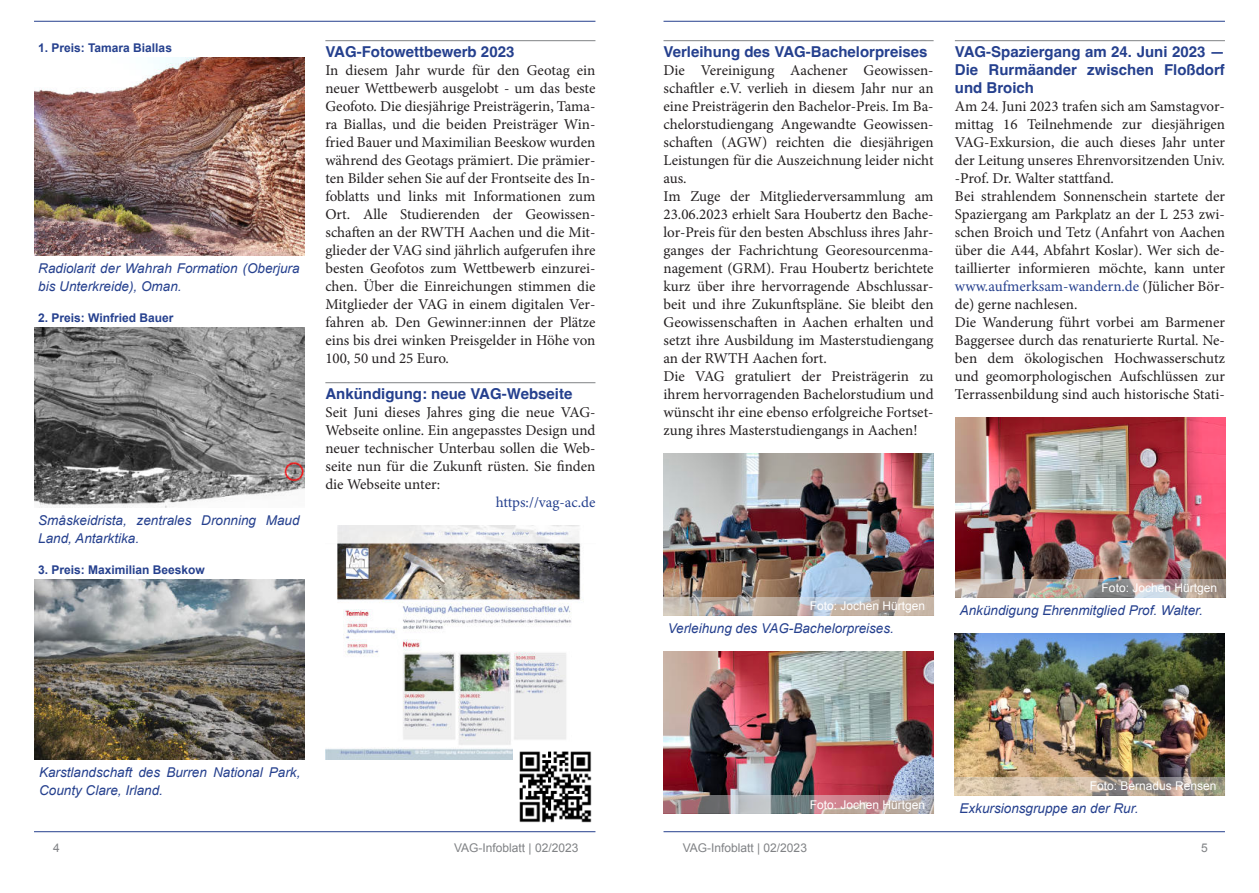
<style>
.page{position:relative;width:1259px;height:893px;background:#fff}
.page>*{position:absolute;margin:0;border:0;box-sizing:border-box;transform-origin:0 0}
.t1{font:15px/18px "Minion Pro";color:#231f20}
.t2{font:700 15px/18px "Helvetica";color:#25408e;text-align:justify}
.t3{font:15px "Minion Pro";color:#25408e}
.t4{font:italic 13.5px/18px "Arial";color:#25408e}
.t5{font:12px "Arial";color:#fff}
.t6{font:700 12px "Arial";color:#25408e}
.t7{font:12px "Arial";color:#808285}
.s1{color:#25408e}
</style>
<div class="page">
<hr style="left:34px;top:831px;width:561px;height:1px;background:#25408e">
<hr style="left:34px;top:21px;width:561px;height:1px;background:#25408e">
<hr style="left:663px;top:21px;width:562px;height:1px;background:#25408e">
<hr style="left:663px;top:831px;width:562px;height:1px;background:#25408e">
<hr style="left:663px;top:40px;width:270px;height:1px;background:#808285">
<hr style="left:955px;top:40px;width:270px;height:1px;background:#808285">
<hr style="left:325px;top:40px;width:270px;height:1px;background:#808285">
<hr style="left:325px;top:382px;width:270px;height:1px;background:#808285">
<img style="left:34px;top:57px;width:270px;height:198px">
<img style="left:34px;top:327px;width:270px;height:180px">
<img style="left:34px;top:579px;width:270px;height:180px">
<img style="left:325px;top:525px;width:256px;height:234px">
<img style="left:514px;top:745px;width:78px;height:78px">
<img style="left:663px;top:453px;width:270px;height:144px">
<img style="left:955px;top:417px;width:270px;height:162px">
<img style="left:955px;top:633px;width:270px;height:144px">
<img style="left:955px;top:777px;width:270px;height:18px">
<img style="left:663px;top:597px;width:271px;height:18px">
<img style="left:955px;top:579px;width:271px;height:18px">
<img style="left:663px;top:651px;width:270px;height:145px">
<img style="left:663px;top:796px;width:271px;height:18px">
<p class="t6" style="left:38px;top:43px;width:135px">1. Preis: Tamara Biallas</p>
<p class="t4" style="left:38px;top:261px;width:263px">Radiolarit der Wahrah Formation (Oberjura bis Unterkreide), Oman.</p>
<p class="t6" style="left:38px;top:313px;width:137px">2. Preis: Winfried Bauer</p>
<p class="t4" style="left:38px;top:513px;width:263px">Småskeidrista, zentrales Dronning Maud<br>Land, Antarktika.</p>
<p class="t6" style="left:38px;top:565px;width:168px">3. Preis: Maximilian Beeskow</p>
<p class="t2" style="left:325px;top:44px;width:190px">VAG-Fotowettbewerb 2023</p>
<p class="t1" style="left:325px;top:63px;width:272px;text-align:justify">In diesem Jahr wurde für den Geotag ein neuer Wettbewerb ausgelobt - um das beste Geofoto. Die diesjährige Preisträgerin, Tama&shy;ra Biallas, und die beiden Preisträger Win&shy;fried Bauer und Maximilian Beeskow wurden während des Geotags prämiert. Die prämier&shy;ten Bilder sehen Sie auf der Frontseite des In&shy;foblatts und links mit Informationen zum Ort. Alle Studierenden der Geowissen&shy;schaften an der RWTH Aachen und die Mit&shy;glieder der VAG sind jährlich aufgerufen ihre besten Geofotos zum Wettbewerb einzurei&shy;chen. Über die Einreichungen stimmen die Mitglieder der VAG in einem digitalen Ver&shy;fahren ab. Den Gewinner:innen der Plätze eins bis drei winken Preisgelder in Höhe von 100, 50 und 25 Euro.</p>
<p class="t2" style="left:325px;top:386px;width:248px">Ankündigung: neue VAG-Webseite</p>
<p class="t1" style="left:325px;top:405px;width:272px;text-align:justify">Seit Juni dieses Jahres ging die neue VAG-Webseite online. Ein angepasstes Design und neuer technischer Unterbau sollen die Web&shy;seite nun für die Zukunft rüsten. Sie finden die Webseite unter:</p>
<p class="t3" style="left:496px;top:496px;width:101px">https://vag-ac.de</p>
<p class="t4" style="left:39px;top:765px;width:263px">Karstlandschaft des Burren National Park,<br>County Clare, Irland.</p>
<p class="t2" style="left:663px;top:44px;width:265px">Verleihung des VAG-Bachelorpreises</p>
<p class="t1" style="left:663px;top:63px;width:272px">Die Vereinigung Aachener Geowissen&shy;schaftler e.V. verlieh in diesem Jahr nur an eine Preisträgerin den Bachelor-Preis. Im Ba&shy;chelorstudiengang Angewandte Geowissen&shy;schaften (AGW) reichten die diesjährigen Leistungen für die Auszeichnung leider nicht aus.<br>Im Zuge der Mitgliederversammlung am 23.06.2023 erhielt Sara Houbertz den Bache&shy;lor-Preis für den besten Abschluss ihres Jahr&shy;ganges der Fachrichtung Georesourcenma&shy;nagement (GRM). Frau Houbertz berichtete kurz über ihre hervorragende Abschlussar&shy;beit und ihre Zukunftspläne. Sie bleibt den Geowissenschaften in Aachen erhalten und setzt ihre Ausbildung im Masterstudiengang an der RWTH Aachen fort.<br>Die VAG gratuliert der Preisträgerin zu ihrem hervorragenden Bachelorstudium und wünscht ihr eine ebenso erfolgreiche Fortset&shy;zung ihres Masterstudiengangs in Aachen!</p>
<p class="t2" style="left:955px;top:44px;width:272px">VAG-Spaziergang am 24. Juni 2023 — Die Rurmäander zwischen Floßdorf und Broich</p>
<p class="t1" style="left:955px;top:99px;width:272px">Am 24. Juni 2023 trafen sich am Samstagvor&shy;mittag 16 Teilnehmende zur diesjährigen VAG-Exkursion, die auch dieses Jahr unter der Leitung unseres Ehrenvorsitzenden Univ. -Prof. Dr. Walter stattfand.<br>Bei strahlendem Sonnenschein startete der Spaziergang am Parkplatz an der L 253 zwi&shy;schen Broich und Tetz (Anfahrt von Aachen über die A44, Abfahrt Koslar). Wer sich de&shy;taillierter informieren möchte, kann unter <span class="s1">www.aufmerksam-wandern.de</span> (Jülicher Bör&shy;de) gerne nachlesen.<br>Die Wanderung führt vorbei am Barmener Baggersee durch das renaturierte Rurtal. Ne&shy;ben dem ökologischen Hochwasserschutz und geomorphologischen Aufschlüssen zur Terrassenbildung sind auch historische Stati-</p>
<p class="t5" style="left:809px;top:602px;width:117px">Foto: Jochen Hürtgen</p>
<p class="t4" style="left:668px;top:621px;width:228px">Verleihung des VAG-Bachelorpreises.</p>
<p class="t5" style="left:1101px;top:584px;width:117px">Foto: Jochen Hürtgen</p>
<p class="t4" style="left:959px;top:603px;width:245px">Ankündigung Ehrenmitglied Prof. Walter.</p>
<p class="t5" style="left:809px;top:800px;width:117px">Foto: Jochen Hürtgen</p>
<p class="t5" style="left:1089px;top:782px;width:128px">Foto: Bernadus Rensen</p>
<p class="t4" style="left:959px;top:801px;width:180px">Exkursionsgruppe an der Rur.</p>
<p class="t7" style="left:53px;top:843px;width:8px">4</p>
<p class="t7" style="left:454px;top:843px;width:126px">VAG-Infoblatt | 02/2023</p>
<p class="t7" style="left:682px;top:843px;width:126px">VAG-Infoblatt | 02/2023</p>
<p class="t7" style="left:1201px;top:843px;width:8px">5</p>
</div>
